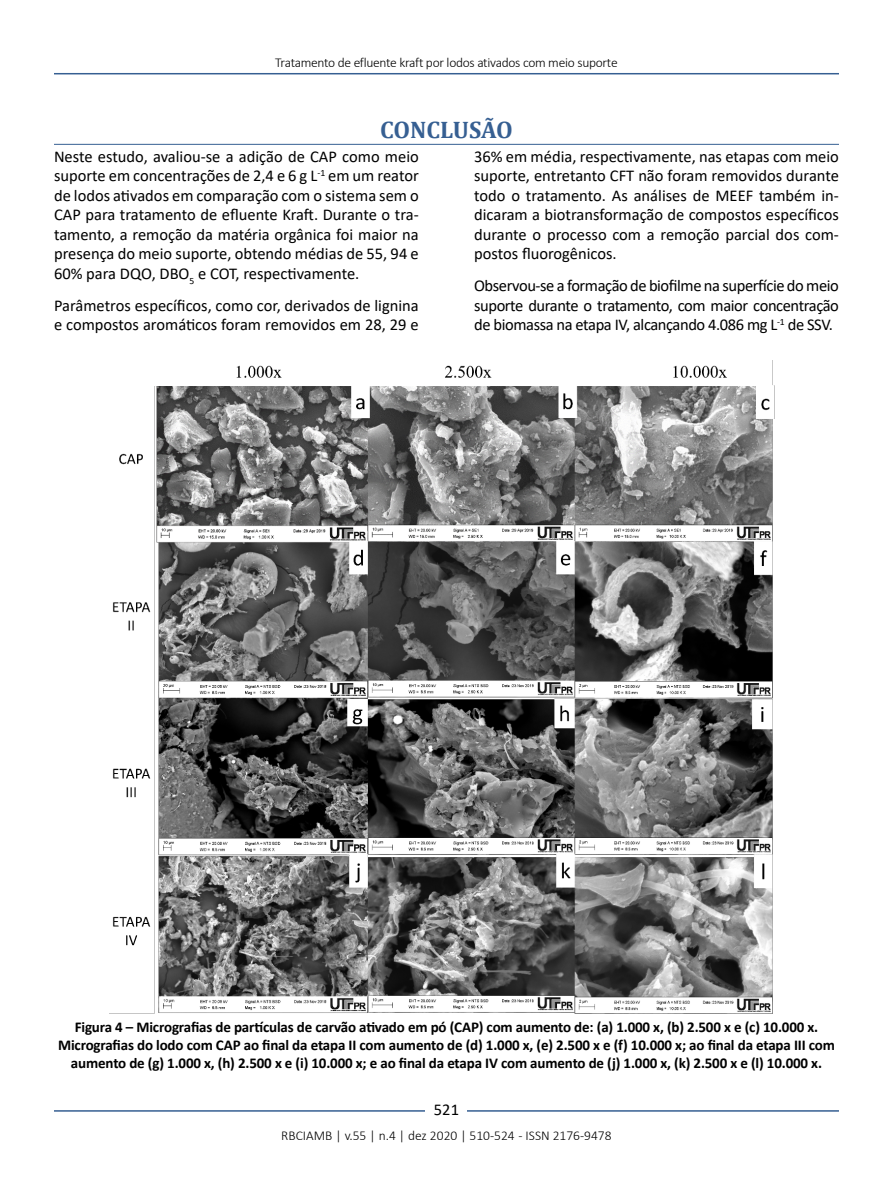
<style>
.page{position:relative;width:893px;height:1191px;background:#fff}
.page>*{position:absolute;margin:0;border:0;box-sizing:border-box;transform-origin:0 0}
.t1{font:700 24px "Cambria";letter-spacing:-.005em;color:#365f92}
.t2{font:16.5px/19.5px "Calibri";color:#000;text-align:justify}
.t3{font:700 15px/18px "Calibri";letter-spacing:-.01em;color:#000;text-align:center}
.t4{font:300 13.5px "Calibri";letter-spacing:-.02em;color:#000}
.t5{font:300 13.5px "Calibri";color:#000}
</style>
<div class="page">
<hr style="left:54px;top:73px;width:785px;height:1px;background:#365f92">
<hr style="left:54px;top:1110px;width:785px;height:1px;background:#365f92">
<div style="left:426px;top:1096px;width:41px;height:26px;background:#fff"></div>
<hr style="left:54px;top:144px;width:785px;height:1px;background:#365f92">
<img style="left:109px;top:361px;width:666px;height:653px">
<p class="t4" style="left:275px;top:54px;width:344px">Tratamento de efluente kraft por lodos ativados com meio suporte</p>
<h1 class="t1" style="left:380px;top:113px;width:134px">CONCLUSÃO</h1>
<p class="t2" style="left:54px;top:146px;width:366px">Neste estudo, avaliou-se a adição de CAP como meio suporte em concentrações de 2,4 e 6 g L<sup>-1</sup> em um reator de lodos ativados em comparação com o sistema sem o CAP para tratamento de efluente Kraft. Durante o tra&shy;tamento, a remoção da matéria orgânica foi maior na presença do meio suporte, obtendo médias de 55, 94 e 60% para DQO, DBO<sub>5</sub> e COT, respectivamente.</p>
<p class="t2" style="left:54px;top:295px;width:366px">Parâmetros específicos, como cor, derivados de lignina e compostos aromáticos foram removidos em 28, 29 e</p>
<p class="t2" style="left:474px;top:146px;width:366px">36% em média, respectivamente, nas etapas com meio suporte, entretanto CFT não foram removidos durante todo o tratamento. As análises de MEEF também in&shy;dicaram a biotransformação de compostos específicos durante o processo com a remoção parcial dos com&shy;postos fluorogênicos.</p>
<p class="t2" style="left:474px;top:276px;width:366px">Observou-se a formação de biofilme na superfície do meio suporte durante o tratamento, com maior concentração de biomassa na etapa IV, alcançando 4.086 mg L<sup>-1</sup> de SSV.</p>
<p class="t3" style="left:58px;top:1017px;width:778px">Figura 4 – Micrografias de partículas de carvão ativado em pó (CAP) com aumento de: (a) 1.000 x, (b) 2.500 x e (c) 10.000 x.<br>Micrografias do lodo com CAP ao final da etapa II com aumento de (d) 1.000 x, (e) 2.500 x e (f) 10.000 x; ao final da etapa III com aumento de (g) 1.000 x, (h) 2.500 x e (i) 10.000 x; e ao final da etapa IV com aumento de (j) 1.000 x, (k) 2.500 x e (l) 10.000 x.</p>
<p class="t2" style="left:434px;top:1099px;width:27px">521</p>
<p class="t5" style="left:281px;top:1126px;width:332px">RBCIAMB | v.55 | n.4 | dez 2020 | 510-524 - ISSN 2176-9478</p>
</div>
